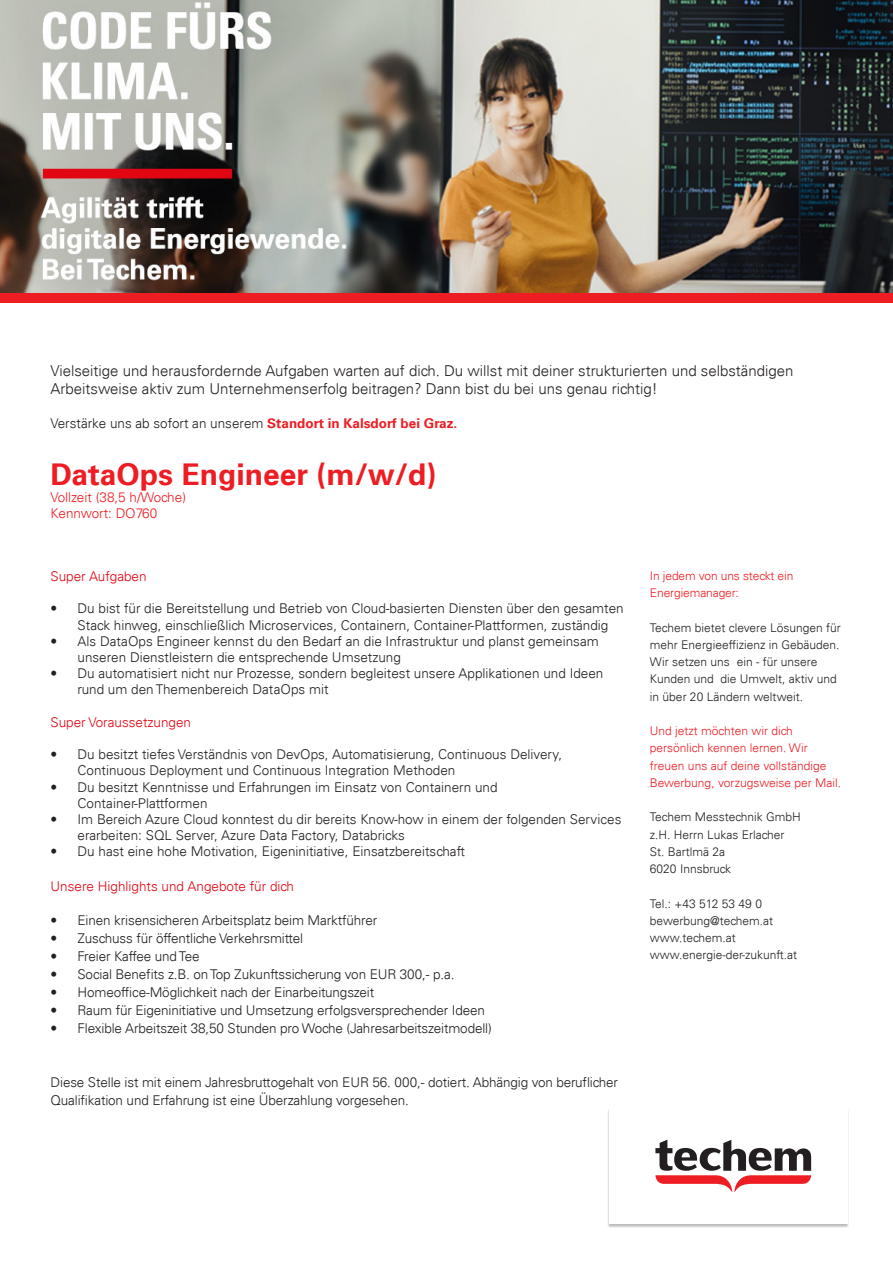
<style>
.page{position:relative;width:893px;height:1263px;background:#fff}
.page>*{position:absolute;margin:0;border:0;box-sizing:border-box;transform-origin:0 0}
.t1{font:700 30px "Univers 65";color:#ee1d23}
.t2{font:300 15px/18px "Univers 45";color:#231f20}
.t3{font:300 13.5px/16.2px "Univers 45";color:#231f20}
.t4{font:300 13.5px "Univers 45";color:#e20613}
.t5{font:300 13.5px/16.2px "Univers 45";color:#ee1d23}
.Tabelle_Fließtext_li{font:300 12px/17.2px "Univers 45";color:#231f20}
.Tabelle_Fließtext_li-2{font:300 12px/17.2px "Univers 45";color:#ee1d23}
.s1{font-family:"Univers 65";font-weight:700;color:#ee1d23}
</style>
<div class="page">
<img style="left:0;top:0;width:893px;height:293px">
<div style="left:0;top:293px;width:893px;height:10px;background:#ee1d23"></div>
<div style="left:607px;top:1109px;width:242px;height:119px;background:#231f20;opacity:.3"></div>
<div style="left:609px;top:1109px;width:238px;height:115px;background:#fff"></div>
<svg style="left:655px;top:1140px;width:156px;height:52px"></svg>
<p class="t2" style="left:51px;top:361px;width:744px">Vielseitige und herausfordernde Aufgaben warten auf dich. Du willst mit deiner strukturierten und selbständigen<br>Arbeitsweise aktiv zum Unternehmenserfolg beitragen? Dann bist du bei uns genau richtig!</p>
<p class="t3" style="left:51px;top:415px;width:408px">Verstärke uns ab sofort an unserem <span class="s1">Standort in Kalsdorf bei Graz.</span></p>
<p class="t1" style="left:51px;top:457px;width:387px">DataOps Engineer (m/w/d)</p>
<p class="t5" style="left:51px;top:489px;width:137px">Vollzeit (38,5 h/Woche)<br>Kennwort: DO760</p>
<p class="t4" style="left:51px;top:568px;width:98px">Super Aufgaben</p>
<p class="t3" style="left:78px;top:600px;width:548px;text-indent:-27px">• Du bist für die Bereitstellung und Betrieb von Cloud-basierten Diensten über den gesamten<br>Stack hinweg, einschließlich Microservices, Containern, Container-Plattformen, zuständig</p>
<p class="t3" style="left:78px;top:633px;width:523px;text-indent:-27px">• Als DataOps Engineer kennst du den Bedarf an die Infrastruktur und planst gemeinsam unseren Dienstleistern die entsprechende Umsetzung</p>
<p class="t3" style="left:78px;top:665px;width:527px;text-indent:-27px">• Du automatisiert nicht nur Prozesse, sondern begleitest unsere Applikationen und Ideen rund um den Themenbereich DataOps mit</p>
<p class="t4" style="left:51px;top:714px;width:142px">Super Voraussetzungen</p>
<p class="t3" style="left:78px;top:746px;width:486px;text-indent:-27px">• Du besitzt tiefes Verständnis von DevOps, Automatisierung, Continuous Delivery,<br>Continuous Deployment und Continuous Integration Methoden</p>
<p class="t3" style="left:78px;top:779px;width:421px;text-indent:-27px">• Du besitzt Kenntnisse und Erfahrungen im Einsatz von Containern und<br>Container-Plattformen</p>
<p class="t3" style="left:78px;top:811px;width:545px;text-indent:-27px">• Im Bereich Azure Cloud konntest du dir bereits Know-how in einem der folgenden Services erarbeiten: SQL Server, Azure Data Factory, Databricks</p>
<p class="t3" style="left:51px;top:843px;width:416px">• Du hast eine hohe Motivation, Eigeninitiative, Einsatzbereitschaft</p>
<p class="t4" style="left:51px;top:878px;width:245px">Unsere Highlights und Angebote für dich</p>
<p class="t3" style="left:51px;top:912px;width:328px">• Einen krisensicheren Arbeitsplatz beim Marktführer</p>
<p class="t3" style="left:51px;top:930px;width:254px">• Zuschuss für öffentliche Verkehrsmittel</p>
<p class="t3" style="left:51px;top:948px;width:151px">• Freier Kaffee und Tee</p>
<p class="t3" style="left:51px;top:966px;width:405px">• Social Benefits z.B. on Top Zukunftssicherung von EUR 300,- p.a.</p>
<p class="t3" style="left:51px;top:984px;width:325px">• Homeoffice-Möglichkeit nach der Einarbeitungszeit</p>
<p class="t3" style="left:51px;top:1002px;width:436px">• Raum für Eigeninitiative und Umsetzung erfolgsversprechender Ideen</p>
<p class="t3" style="left:51px;top:1020px;width:443px">• Flexible Arbeitszeit 38,50 Stunden pro Woche (Jahresarbeitszeitmodell)</p>
<p class="t3" style="left:51px;top:1073px;width:569px;line-height:18px">Diese Stelle ist mit einem Jahresbruttogehalt von EUR 56. 000,- dotiert. Abhängig von beruflicher<br>Qualifikation und Erfahrung ist eine Überzahlung vorgesehen.</p>
<p class="Tabelle_Fließtext_li-2" style="left:650px;top:567px;width:145px">In jedem von uns steckt ein<br>Energiemanager:</p>
<p class="Tabelle_Fließtext_li" style="left:650px;top:619px;width:192px">Techem bietet clevere Lösungen für mehr Energieeffizienz in Gebäuden.<br>Wir setzen uns ein - für unsere<br>Kunden und die Umwelt, aktiv und in über 20 Ländern weltweit.</p>
<p class="Tabelle_Fließtext_li-2" style="left:650px;top:722px;width:193px">Und jetzt möchten wir dich persönlich kennen lernen. Wir freuen uns auf deine vollständige<br>Bewerbung, vorzugsweise per Mail.</p>
<p class="Tabelle_Fließtext_li" style="left:650px;top:808px;width:152px">Techem Messtechnik GmbH</p>
<p class="Tabelle_Fließtext_li" style="left:650px;top:826px;width:136px">z.H. Herrn Lukas Erlacher</p>
<p class="Tabelle_Fließtext_li" style="left:650px;top:843px;width:77px">St. Bartlmä 2a</p>
<p class="Tabelle_Fließtext_li" style="left:650px;top:860px;width:83px">6020 Innsbruck</p>
<p class="Tabelle_Fließtext_li" style="left:650px;top:895px;width:114px">Tel.: +43 512 53 49 0</p>
<p class="Tabelle_Fließtext_li" style="left:650px;top:912px;width:125px">bewerbung@techem.at</p>
<p class="Tabelle_Fließtext_li" style="left:650px;top:929px;width:87px">www.techem.at</p>
<p class="Tabelle_Fließtext_li" style="left:650px;top:946px;width:149px">www.energie-der-zukunft.at</p>
</div>
